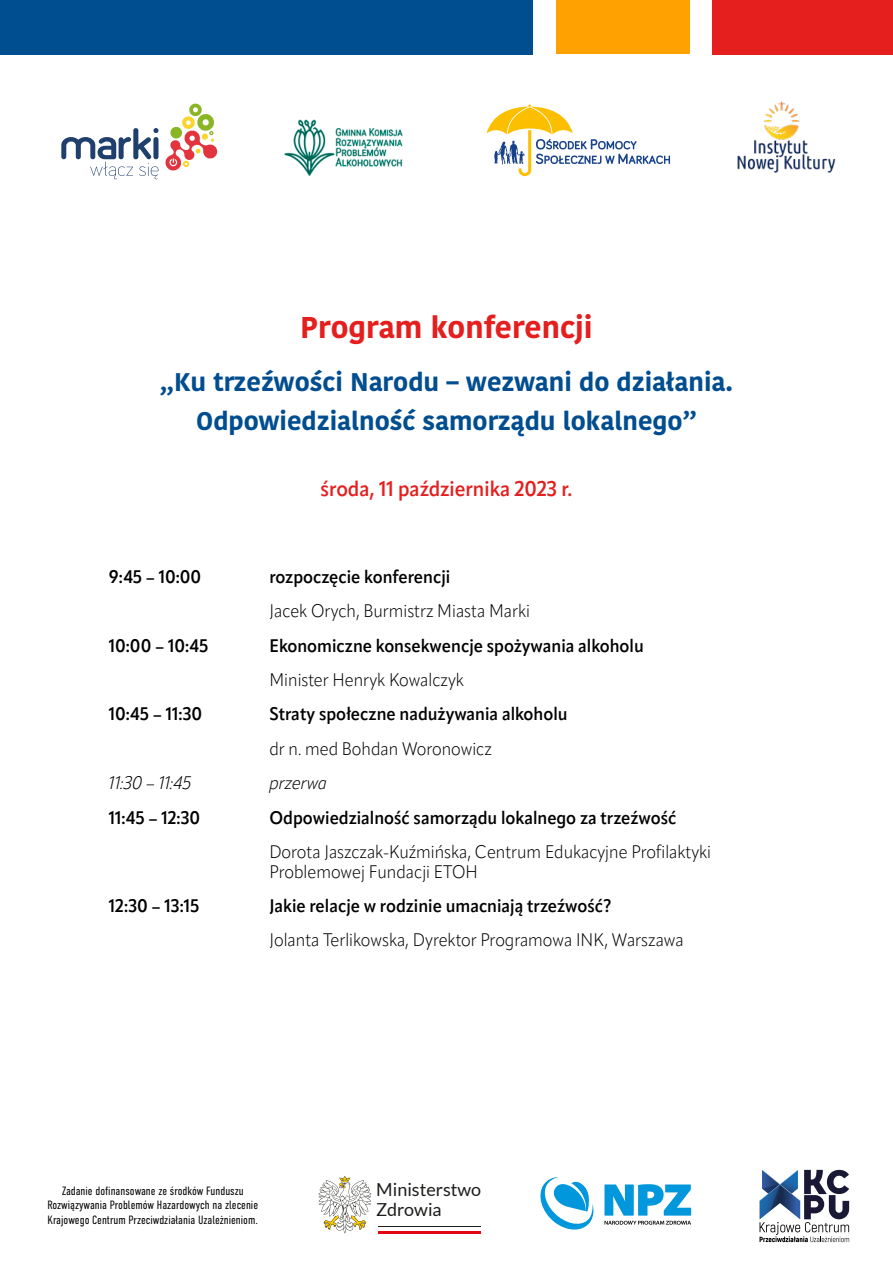
<style>
.page{position:relative;width:893px;height:1263px;background:#fff}
.page>*{position:absolute;margin:0;border:0;box-sizing:border-box;transform-origin:0 0}
.t1{font:700 30px "Kohinoor Bangla";color:#e41f1e}
.t2{font:700 25.5px "Kohinoor Bangla";color:#004d90}
.t3{font:600 21px "Apparat Semi Cond";color:#e41f1e}
.Styl_akapitowy_2{font:600 18px "Apparat Semi Cond";color:#000}
.Styl_akapitowy_2-2{font:300 18px/19.5px "Apparat Semi Cond";color:#000}
.t4{font:18px/20.1px "Lato";color:#1d1d1b}
.Styl_akapitowy_2-3{font:italic 300 18px "Apparat Semi Cond";color:#000}
.zdanie_o_finansowani{font:300 12px/14.4px "DIN Condensed";color:#000;text-align:center}
</style>
<div class="page">
<div style="left:556px;top:1px;width:133px;height:53px;background:#ffa100"></div>
<div style="left:0;top:0;width:532px;height:54px;background:#004d90"></div>
<div style="left:713px;top:0;width:180px;height:54px;background:#e41f1e"></div>
<svg style="left:604px;top:1221px;width:87px;height:4px"></svg>
<svg style="left:540px;top:1177px;width:54px;height:52px"></svg>
<svg style="left:604px;top:1184px;width:87px;height:31px"></svg>
<hr style="left:378px;top:1230px;width:103px;height:3px;background:#e30613">
<hr style="left:378px;top:1227px;width:103px;height:1px;background:#1d1d1b">
<svg style="left:318px;top:1176px;width:53px;height:57px"></svg>
<svg style="left:759px;top:1170px;width:90px;height:72px"></svg>
<svg style="left:61px;top:128px;width:97px;height:51px"></svg>
<svg style="left:165px;top:103px;width:53px;height:68px"></svg>
<img style="left:284px;top:119px;width:119px;height:58px">
<svg style="left:486px;top:104px;width:184px;height:72px"></svg>
<img style="left:737px;top:101px;width:99px;height:72px">
<p class="t1" style="left:300px;top:301px;width:294px">Program konferencji</p>
<p class="t2" style="left:160px;top:359px;width:575px">„Ku trzeźwości Narodu – wezwani do działania.</p>
<p class="t2" style="left:196px;top:399px;width:502px">Odpowiedzialność samorządu lokalnego”</p>
<p class="t3" style="left:321px;top:476px;width:253px">środa, 11 października 2023 r.</p>
<p class="Styl_akapitowy_2" style="left:109px;top:566px;width:94px">9:45 – 10:00</p>
<p class="Styl_akapitowy_2" style="left:269px;top:566px;width:182px">rozpoczęcie konferencji</p>
<p class="Styl_akapitowy_2-2" style="left:269px;top:601px;width:262px">Jacek Orych, Burmistrz Miasta Marki</p>
<p class="Styl_akapitowy_2" style="left:109px;top:634px;width:101px">10:00 – 10:45</p>
<p class="Styl_akapitowy_2" style="left:269px;top:634px;width:376px">Ekonomiczne konsekwencje spożywania alkoholu</p>
<p class="Styl_akapitowy_2-2" style="left:269px;top:670px;width:196px">Minister Henryk Kowalczyk</p>
<p class="Styl_akapitowy_2" style="left:109px;top:703px;width:95px">10:45 – 11:30</p>
<p class="Styl_akapitowy_2" style="left:269px;top:703px;width:300px">Straty społeczne nadużywania alkoholu</p>
<p class="Styl_akapitowy_2-2" style="left:269px;top:739px;width:224px">dr n. med Bohdan Woronowicz</p>
<p class="Styl_akapitowy_2-3" style="left:109px;top:772px;width:84px">11:30 – 11:45</p>
<p class="Styl_akapitowy_2-3" style="left:269px;top:772px;width:59px">przerwa</p>
<p class="Styl_akapitowy_2" style="left:109px;top:806px;width:93px">11:45 – 12:30</p>
<p class="Styl_akapitowy_2" style="left:269px;top:806px;width:408px">Odpowiedzialność samorządu lokalnego za trzeźwość</p>
<p class="Styl_akapitowy_2-2" style="left:269px;top:842px;width:443px">Dorota Jaszczak-Kuźmińska, Centrum Edukacyjne Profilaktyki<br>Problemowej Fundacji ETOH</p>
<p class="Styl_akapitowy_2" style="left:109px;top:895px;width:92px">12:30 – 13:15</p>
<p class="Styl_akapitowy_2" style="left:269px;top:895px;width:344px">Jakie relacje w rodzinie umacniają trzeźwość?</p>
<p class="Styl_akapitowy_2-2" style="left:269px;top:930px;width:416px">Jolanta Terlikowska, Dyrektor Programowa INK, Warszawa</p>
<p class="zdanie_o_finansowani" style="left:47px;top:1183px;width:212px">Zadanie dofinansowane ze środków Funduszu<br>Rozwiązywania Problemów Hazardowych na zlecenie<br>Krajowego Centrum Przeciwdziałania Uzależnieniom.</p>
<p class="t4" style="left:376px;top:1179px;width:107px">Ministerstwo<br>Zdrowia</p>
</div>
